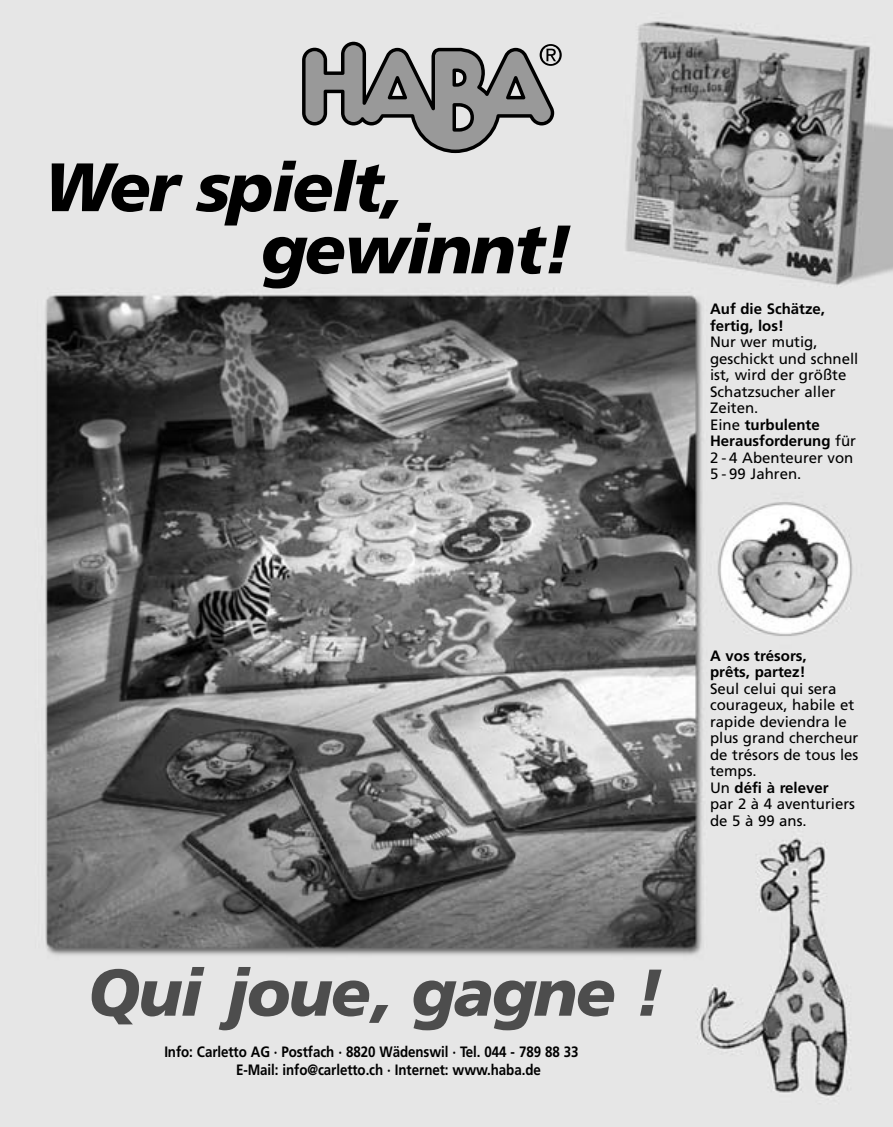
<style>
.page{position:relative;width:893px;height:1127px;background:#fff}
.page>*{position:absolute;margin:0;border:0;box-sizing:border-box;transform-origin:0 0}
.t1{font:68.4px/62.1px "Frutiger Black Italic+KDNQLH";letter-spacing:-.03em;color:#000}
.t2{font:66px "Frutiger Black Italic+KDNQLH";letter-spacing:-.03em;color:#4d4d4d}
.t3{font:15px/16.5px "Frutiger Roman+FEJDZK";color:#000}
.t4{font:15px/18px "Frutiger Bold+FOZEPD";letter-spacing:-.005em;color:#000;scale:.89 1}
.t5{font:15px/16.5px "Frutiger Bold+FOZEPD";letter-spacing:-.005em;color:#000}
.s1{font-family:"Frutiger Roman+FEJDZK"}
</style>
<div class="page">
<img style="left:0;top:0;width:893px;height:1127px">
<svg style="left:302px;top:42px;width:260px;height:111px;background:#a2a2a2"></svg>
<h1 class="t1" style="left:261px;top:156px;width:313px;text-indent:-217px">Wer spielt, gewinnt!</h1>
<p class="t5" style="left:710px;top:302px;width:117px">Auf die Schätze, fertig, los!</p>
<p class="t3" style="left:710px;top:335px;width:150px">Nur wer mutig, geschickt und schnell ist, wird der größte<br>Schatzsucher aller<br>Zeiten.</p>
<p class="t5" style="left:710px;top:417px;width:147px"><span class="s1">Eine</span> turbulente<br>Herausforderung <span class="s1">für</span></p>
<p class="t3" style="left:710px;top:450px;width:145px">2 - 4 Abenteurer von<br>5 - 99 Jahren.</p>
<p class="t5" style="left:710px;top:648px;width:98px">A vos trésors, prêts, partez!</p>
<p class="t3" style="left:710px;top:681px;width:150px">Seul celui qui sera courageux, habile et rapide deviendra le plus grand chercheur de trésors de tous les temps.</p>
<p class="t5" style="left:710px;top:780px;width:120px"><span class="s1">Un</span> défi à relever</p>
<p class="t3" style="left:710px;top:797px;width:147px">par 2 à 4 aventuriers de 5 à 99 ans.</p>
<h2 class="t2" style="left:88px;top:954px;width:577px">Qui joue, gagne !</h2>
<p class="t4" style="left:236px;top:1044px;width:386px;text-indent:-72px">Info: Carletto AG · Postfach · 8820 Wädenswil · Tel. 044 - 789 88 33<br>E-Mail: info@carletto.ch · Internet: www.haba.de</p>
</div>
